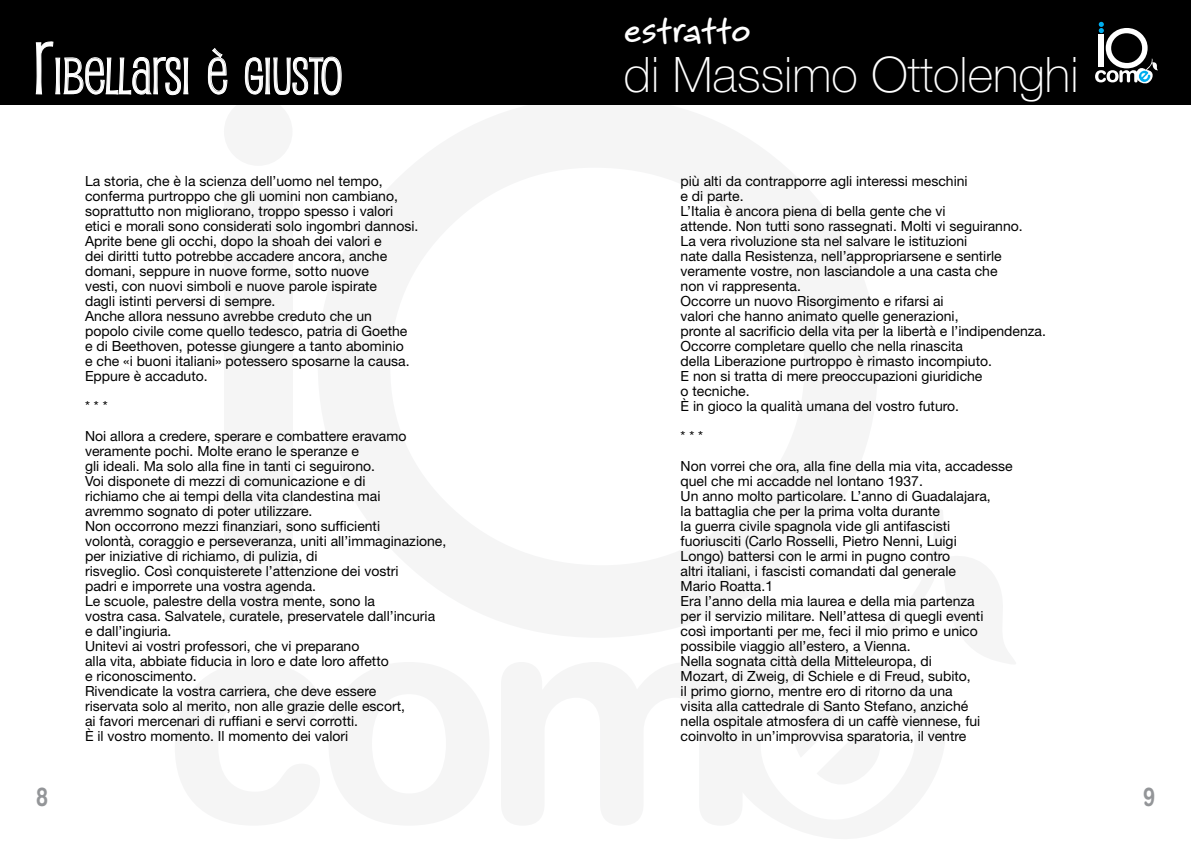
<style>
.page{position:relative;width:1191px;height:842px;background:#fff}
.page>*{position:absolute;margin:0;border:0;box-sizing:border-box;transform-origin:0 0}
.t1{font:49.7px "Pupcat";color:#fff;scale:.96 1}
.t2{font:100 49px "Helvetica Neue LT Std";color:#fff}
.t3{font:700 40px "Bruno JB Std";letter-spacing:-.01em;color:#fff}
.t4{font:700 26px "Helvetica Rounded LT Std";color:#939598;scale:.75 1}
.t5{font:14px/15px "Helvetica Neue LT Std";color:#000}
.s1{font-size:71px}
</style>
<div class="page">
<div style="left:224px;top:188px;width:68px;height:433px;background:#f5f5f5"></div>
<div style="left:224px;top:97px;width:68px;height:69px;background:#f5f5f5;border-radius:50%"></div>
<div style="left:0;top:0;width:1191px;height:105px;background:#000"></div>
<svg style="left:1095px;top:22px;width:63px;height:62px"></svg>
<svg style="left:35px;top:41px;width:154px;height:54px"></svg>
<svg style="left:208px;top:48px;width:20px;height:47px"></svg>
<svg style="left:244px;top:56px;width:98px;height:40px"></svg>
<h1 class="t1" style="left:34px;top:45px;width:322px"><span class="s1">R</span>IBELLARSI È GIUSTO</h1>
<p class="t5" style="left:85px;top:173px;width:335px">La storia, che è la scienza dell’uomo nel tempo, conferma purtroppo che gli uomini non cambiano, soprattutto non migliorano, troppo spesso i valori etici e morali sono considerati solo ingombri dannosi.<br>Aprite bene gli occhi, dopo la shoah dei valori e<br>dei diritti tutto potrebbe accadere ancora, anche domani, seppure in nuove forme, sotto nuove<br>vesti, con nuovi simboli e nuove parole ispirate<br>dagli istinti perversi di sempre.<br>Anche allora nessuno avrebbe creduto che un popolo civile come quello tedesco, patria di Goethe e di Beethoven, potesse giungere a tanto abominio<br>e che «i buoni italiani» potessero sposarne la causa.<br>Eppure è accaduto.</p>
<p class="t5" style="left:85px;top:391px;width:323px;line-height:30px">* * *<br>Noi allora a credere, sperare e combattere eravamo</p>
<p class="t5" style="left:85px;top:443px;width:363px">veramente pochi. Molte erano le speranze e<br>gli ideali. Ma solo alla fine in tanti ci seguirono.<br>Voi disponete di mezzi di comunicazione e di<br>richiamo che ai tempi della vita clandestina mai<br>avremmo sognato di poter utilizzare.<br>Non occorrono mezzi finanziari, sono sufficienti<br>volontà, coraggio e perseveranza, uniti all’immaginazione, per iniziative di richiamo, di pulizia, di<br>risveglio. Così conquisterete l’attenzione dei vostri<br>padri e imporrete una vostra agenda.<br>Le scuole, palestre della vostra mente, sono la<br>vostra casa. Salvatele, curatele, preservatele dall’incuria<br>e dall’ingiuria.<br>Unitevi ai vostri professori, che vi preparano<br>alla vita, abbiate fiducia in loro e date loro affetto<br>e riconoscimento.<br>Rivendicate la vostra carriera, che deve essere<br>riservata solo al merito, non alle grazie delle escort,<br>ai favori mercenari di ruffiani e servi corrotti.<br>È il vostro momento. Il momento dei valori</p>
<h3 class="t3" style="left:624px;top:3px;width:128px">estratto</h3>
<h2 class="t2" style="left:624px;top:46px;width:456px">di Massimo Ottolenghi</h2>
<p class="t5" style="left:680px;top:173px;width:367px">più alti da contrapporre agli interessi meschini<br>e di parte.<br>L’Italia è ancora piena di bella gente che vi<br>attende. Non tutti sono rassegnati. Molti vi seguiranno.<br>La vera rivoluzione sta nel salvare le istituzioni<br>nate dalla Resistenza, nell’appropriarsene e sentirle veramente vostre, non lasciandole a una casta che<br>non vi rappresenta.<br>Occorre un nuovo Risorgimento e rifarsi ai<br>valori che hanno animato quelle generazioni,<br>pronte al sacrificio della vita per la libertà e l’indipendenza.<br>Occorre completare quello che nella rinascita<br>della Liberazione purtroppo è rimasto incompiuto.<br>E non si tratta di mere preoccupazioni giuridiche<br>o tecniche.<br>È in gioco la qualità umana del vostro futuro.</p>
<p class="t5" style="left:680px;top:421px;width:333px;line-height:30px">* * *<br>Non vorrei che ora, alla fine della mia vita, accadesse</p>
<p class="t5" style="left:680px;top:473px;width:312px">quel che mi accadde nel lontano 1937.<br>Un anno molto particolare. L’anno di Guadalajara, la battaglia che per la prima volta durante<br>la guerra civile spagnola vide gli antifascisti fuoriusciti (Carlo Rosselli, Pietro Nenni, Luigi Longo) battersi con le armi in pugno contro<br>altri italiani, i fascisti comandati dal generale Mario Roatta.1<br>Era l’anno della mia laurea e della mia partenza per il servizio militare. Nell’attesa di quegli eventi così importanti per me, feci il mio primo e unico possibile viaggio all’estero, a Vienna.<br>Nella sognata città della Mitteleuropa, di<br>Mozart, di Zweig, di Schiele e di Freud, subito,<br>il primo giorno, mentre ero di ritorno da una<br>visita alla cattedrale di Santo Stefano, anziché nella ospitale atmosfera di un caffè viennese, fui coinvolto in un’improvvisa sparatoria, il ventre</p>
<h3 class="t4" style="left:36px;top:781px;width:17px">8</h3>
<h3 class="t4" style="left:1143px;top:781px;width:17px">9</h3>
</div>
